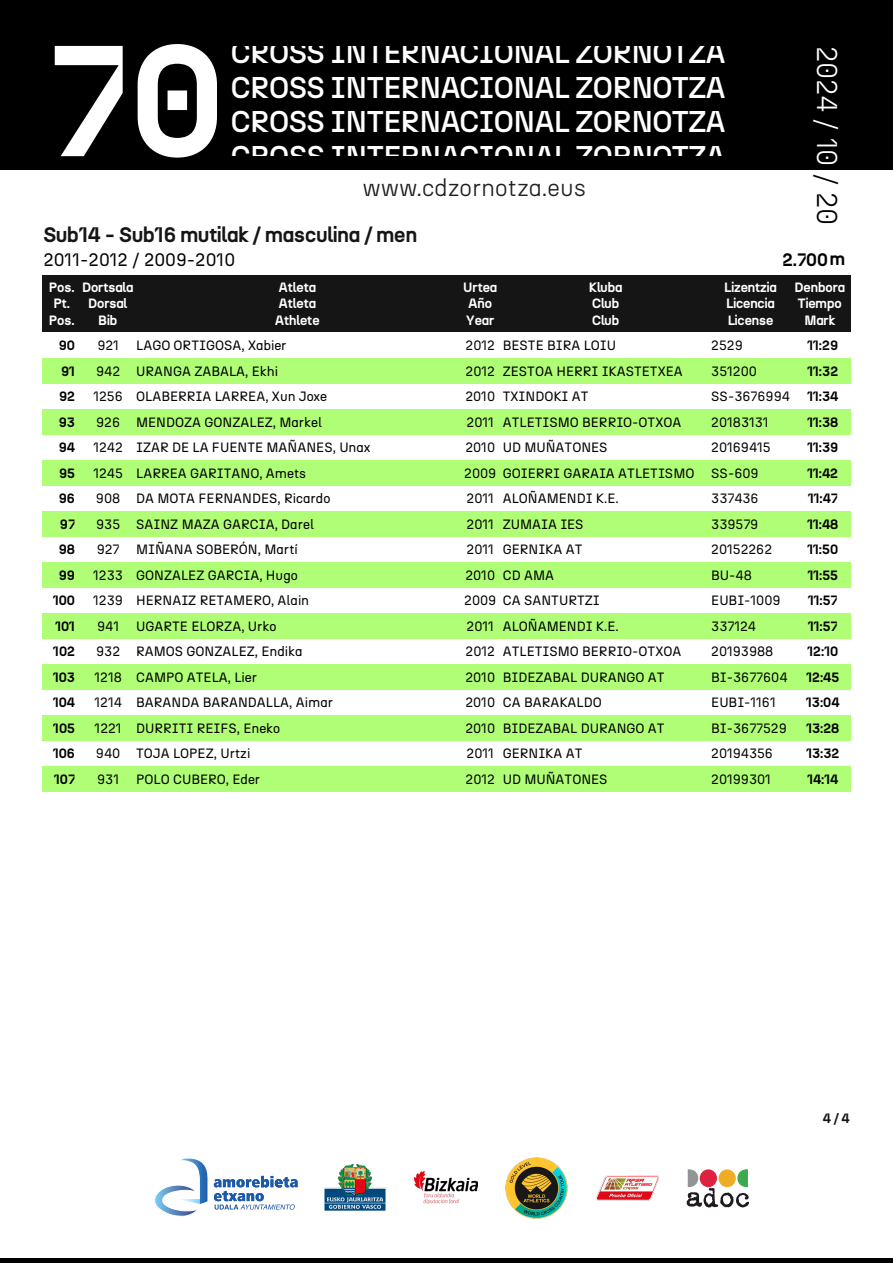
<style>
.page{position:relative;width:893px;height:1263px;background:#fff}
.page>*{position:absolute;margin:0;border:0;box-sizing:border-box;transform-origin:0 0}
.t1{font:700 157.5px "N27";color:#fff}
.t2{font:500 30px/34.5px "N27";letter-spacing:-.02em;color:#fff;text-align:justify}
.t3{font:300 28.5px "N27";letter-spacing:-.01em;color:#fff}
.t4{font:300 24px "N27";color:#231f20}
.t5{font:21px "N27 Bold 0";color:#151515}
.t6{font:18px "N27 0";color:#000}
.t7{font:18px "N27 Bold 0";color:#000}
.t8{font:13.5px "N27 0";color:#000}
.t9{font:13.5px "N27 Bold 0";color:#000}
.t10{font:700 13.5px/16.2px "N27";letter-spacing:-.005em;color:#fff}
.t11{font:13.5px "N27 Bold 0";color:#151515}
.s1{color:#000001}
</style>
<div class="page">
<img style="left:324px;top:1164px;width:63px;height:47px">
<img style="left:505px;top:1157px;width:63px;height:62px">
<img style="left:596px;top:1175px;width:63px;height:26px">
<svg style="left:686px;top:1169px;width:63px;height:38px"></svg>
<svg style="left:155px;top:1158px;width:143px;height:58px"></svg>
<img style="left:414px;top:1172px;width:63px;height:32px">
<hr style="left:0;top:1259px;width:893px;height:4px;background:#000001">
<div style="left:0;top:0;width:893px;height:170px;background:#000001"></div>
<div style="left:42px;top:276px;width:809px;height:56px;background:#151515"></div>
<div style="left:42px;top:358px;width:809px;height:25px;background:#b0fe76"></div>
<div style="left:42px;top:409px;width:809px;height:25px;background:#b0fe76"></div>
<div style="left:42px;top:460px;width:809px;height:25px;background:#b0fe76"></div>
<div style="left:42px;top:511px;width:809px;height:25px;background:#b0fe76"></div>
<div style="left:42px;top:562px;width:809px;height:25px;background:#b0fe76"></div>
<div style="left:42px;top:613px;width:809px;height:25px;background:#b0fe76"></div>
<div style="left:42px;top:664px;width:809px;height:25px;background:#b0fe76"></div>
<div style="left:42px;top:715px;width:809px;height:25px;background:#b0fe76"></div>
<div style="left:42px;top:766px;width:809px;height:25px;background:#b0fe76"></div>
<h1 class="t1" style="left:48px;top:2px;width:179px">70</h1>
<h2 class="t2" style="left:231px;top:35px;width:496px">CROSS INTERNACIONAL ZORNOTZA CROSS INTERNACIONAL ZORNOTZA CROSS INTERNACIONAL ZORNOTZA CROSS INTERNACIONAL ZORNOTZA</h2>
<h3 class="t4" style="left:362px;top:173px;width:225px">www.cdzornotza.eus</h3>
<p class="t5" style="left:43px;top:222px;width:375px">Sub14 - Sub16 mutilak / masculina / men</p>
<p class="t6" style="left:43px;top:248px;width:193px">2011-2012 / 2009-2010</p>
<h3 class="t3" style="left:844px;top:46px;width:181px;rotate:90deg">2024 / 10 <span class="s1">/ 20</span></h3>
<p class="t7" style="left:782px;top:248px;width:64px">2.700m</p>
<p class="t10" style="left:724px;top:279px;width:54px">Lizentzia<br>Licencia<br>License</p>
<p class="t10" style="left:49px;top:279px;width:27px;text-align:center">Pos.<br>Pt.<br>Pos.</p>
<p class="t10" style="left:82px;top:279px;width:53px;text-align:center">Dortsala<br>Dorsal<br>Bib</p>
<p class="t10" style="left:275px;top:279px;width:46px">Atleta<br>Atleta<br>Athlete</p>
<p class="t10" style="left:463px;top:279px;width:35px">Urtea<br>Año<br>Year</p>
<p class="t10" style="left:589px;top:279px;width:35px">Kluba<br>Club<br>Club</p>
<p class="t10" style="left:795px;top:279px;width:52px;text-align:center">Denbora<br>Tiempo<br>Mark</p>
<p class="t9" style="left:59px;top:337px;width:18px">90</p>
<p class="t8" style="left:97px;top:337px;width:23px">921</p>
<p class="t8" style="left:136px;top:337px;width:152px">LAGO ORTIGOSA, Xabier</p>
<p class="t8" style="left:466px;top:337px;width:152px">2012 BESTE BIRA LOIU</p>
<p class="t8" style="left:711px;top:337px;width:33px">2529</p>
<p class="t9" style="left:807px;top:337px;width:32px">11:29</p>
<p class="t9" style="left:61px;top:363px;width:15px">91</p>
<p class="t8" style="left:96px;top:363px;width:184px">942 URANGA ZABALA, Ekhi</p>
<p class="t8" style="left:466px;top:363px;width:219px">2012 ZESTOA HERRI IKASTETXEA</p>
<p class="t8" style="left:711px;top:363px;width:47px">351200</p>
<p class="t9" style="left:807px;top:363px;width:32px">11:32</p>
<p class="t9" style="left:59px;top:388px;width:17px">92</p>
<p class="t8" style="left:93px;top:388px;width:235px">1256 OLABERRIA LARREA, Xun Joxe</p>
<p class="t8" style="left:465px;top:388px;width:125px">2010 TXINDOKI AT</p>
<p class="t8" style="left:711px;top:388px;width:80px">SS-3676994</p>
<p class="t9" style="left:807px;top:388px;width:33px">11:34</p>
<p class="t9" style="left:59px;top:414px;width:18px">93</p>
<p class="t8" style="left:96px;top:414px;width:227px">926 MENDOZA GONZALEZ, Markel</p>
<p class="t8" style="left:467px;top:414px;width:216px">2011 ATLETISMO BERRIO-OTXOA</p>
<p class="t8" style="left:711px;top:414px;width:59px">20183131</p>
<p class="t9" style="left:807px;top:414px;width:32px">11:38</p>
<p class="t9" style="left:59px;top:439px;width:18px">94</p>
<p class="t8" style="left:93px;top:439px;width:279px">1242 IZAR DE LA FUENTE MAÑANES, Unax</p>
<p class="t8" style="left:465px;top:439px;width:144px">2010 UD MUÑATONES</p>
<p class="t8" style="left:711px;top:439px;width:61px">20169415</p>
<p class="t9" style="left:807px;top:439px;width:32px">11:39</p>
<p class="t9" style="left:59px;top:465px;width:17px">95</p>
<p class="t8" style="left:93px;top:465px;width:214px">1245 LARREA GARITANO, Amets</p>
<p class="t8" style="left:464px;top:465px;width:296px">2009 GOIERRI GARAIA ATLETISMO SS-609</p>
<p class="t9" style="left:807px;top:465px;width:32px">11:42</p>
<p class="t9" style="left:59px;top:490px;width:18px">96</p>
<p class="t8" style="left:96px;top:490px;width:236px">908 DA MOTA FERNANDES, Ricardo</p>
<p class="t8" style="left:467px;top:490px;width:154px">2011 ALOÑAMENDI K.E.</p>
<p class="t8" style="left:711px;top:490px;width:49px">337436</p>
<p class="t9" style="left:808px;top:490px;width:31px">11:47</p>
<p class="t9" style="left:60px;top:516px;width:17px">97</p>
<p class="t8" style="left:96px;top:516px;width:219px">935 SAINZ MAZA GARCIA, Darel</p>
<p class="t8" style="left:467px;top:516px;width:118px">2011 ZUMAIA IES</p>
<p class="t8" style="left:711px;top:516px;width:49px">339579</p>
<p class="t9" style="left:807px;top:516px;width:32px">11:48</p>
<p class="t9" style="left:59px;top:541px;width:18px">98</p>
<p class="t8" style="left:97px;top:541px;width:202px">927 MIÑANA SOBERÓN, Martí</p>
<p class="t8" style="left:467px;top:541px;width:117px">2011 GERNIKA AT</p>
<p class="t8" style="left:711px;top:541px;width:62px">20152262</p>
<p class="t9" style="left:807px;top:541px;width:32px">11:50</p>
<p class="t9" style="left:59px;top:567px;width:18px">99</p>
<p class="t8" style="left:93px;top:567px;width:206px">1233 GONZALEZ GARCIA, Hugo</p>
<p class="t8" style="left:465px;top:567px;width:90px">2010 CD AMA</p>
<p class="t8" style="left:711px;top:567px;width:42px">BU-48</p>
<p class="t9" style="left:808px;top:567px;width:32px">11:55</p>
<p class="t9" style="left:53px;top:592px;width:23px">100</p>
<p class="t8" style="left:93px;top:592px;width:217px">1239 HERNAIZ RETAMERO, Alain</p>
<p class="t8" style="left:464px;top:592px;width:137px">2009 CA SANTURTZI</p>
<p class="t8" style="left:711px;top:592px;width:71px">EUBI-1009</p>
<p class="t9" style="left:808px;top:592px;width:31px">11:57</p>
<p class="t9" style="left:55px;top:618px;width:21px">101</p>
<p class="t8" style="left:97px;top:618px;width:23px">941</p>
<p class="t8" style="left:136px;top:618px;width:142px">UGARTE ELORZA, Urko</p>
<p class="t8" style="left:467px;top:618px;width:154px">2011 ALOÑAMENDI K.E.</p>
<p class="t8" style="left:711px;top:618px;width:46px">337124</p>
<p class="t9" style="left:808px;top:618px;width:31px">11:57</p>
<p class="t9" style="left:53px;top:643px;width:23px">102</p>
<p class="t8" style="left:96px;top:643px;width:208px">932 RAMOS GONZALEZ, Endika</p>
<p class="t8" style="left:466px;top:643px;width:217px">2012 ATLETISMO BERRIO-OTXOA</p>
<p class="t8" style="left:711px;top:643px;width:64px">20193988</p>
<p class="t9" style="left:807px;top:643px;width:32px">12:10</p>
<p class="t9" style="left:53px;top:669px;width:23px">103</p>
<p class="t8" style="left:94px;top:669px;width:164px">1218 CAMPO ATELA, Lier</p>
<p class="t8" style="left:465px;top:669px;width:201px">2010 BIDEZABAL DURANGO AT</p>
<p class="t8" style="left:711px;top:669px;width:78px">BI-3677604</p>
<p class="t9" style="left:806px;top:669px;width:34px">12:45</p>
<p class="t9" style="left:53px;top:694px;width:24px">104</p>
<p class="t8" style="left:94px;top:694px;width:240px">1214 BARANDA BARANDALLA, Aimar</p>
<p class="t8" style="left:465px;top:694px;width:138px">2010 CA BARAKALDO</p>
<p class="t8" style="left:711px;top:694px;width:66px">EUBI-1161</p>
<p class="t9" style="left:806px;top:694px;width:35px">13:04</p>
<p class="t9" style="left:53px;top:720px;width:23px">105</p>
<p class="t8" style="left:95px;top:720px;width:187px">1221 DURRITI REIFS, Eneko</p>
<p class="t8" style="left:465px;top:720px;width:201px">2010 BIDEZABAL DURANGO AT</p>
<p class="t8" style="left:711px;top:720px;width:77px">BI-3677529</p>
<p class="t9" style="left:806px;top:720px;width:35px">13:28</p>
<p class="t9" style="left:53px;top:745px;width:23px">106</p>
<p class="t8" style="left:96px;top:745px;width:156px">940 TOJA LOPEZ, Urtzi</p>
<p class="t8" style="left:467px;top:745px;width:117px">2011 GERNIKA AT</p>
<p class="t8" style="left:711px;top:745px;width:63px">20194356</p>
<p class="t9" style="left:806px;top:745px;width:35px">13:32</p>
<p class="t9" style="left:54px;top:771px;width:22px">107</p>
<p class="t8" style="left:97px;top:771px;width:23px">931</p>
<p class="t8" style="left:136px;top:771px;width:126px">POLO CUBERO, Eder</p>
<p class="t8" style="left:466px;top:771px;width:144px">2012 UD MUÑATONES</p>
<p class="t8" style="left:711px;top:771px;width:61px">20199301</p>
<p class="t9" style="left:807px;top:771px;width:33px">14:14</p>
<p class="t11" style="left:823px;top:1110px;width:28px">4 / 4</p>
</div>
